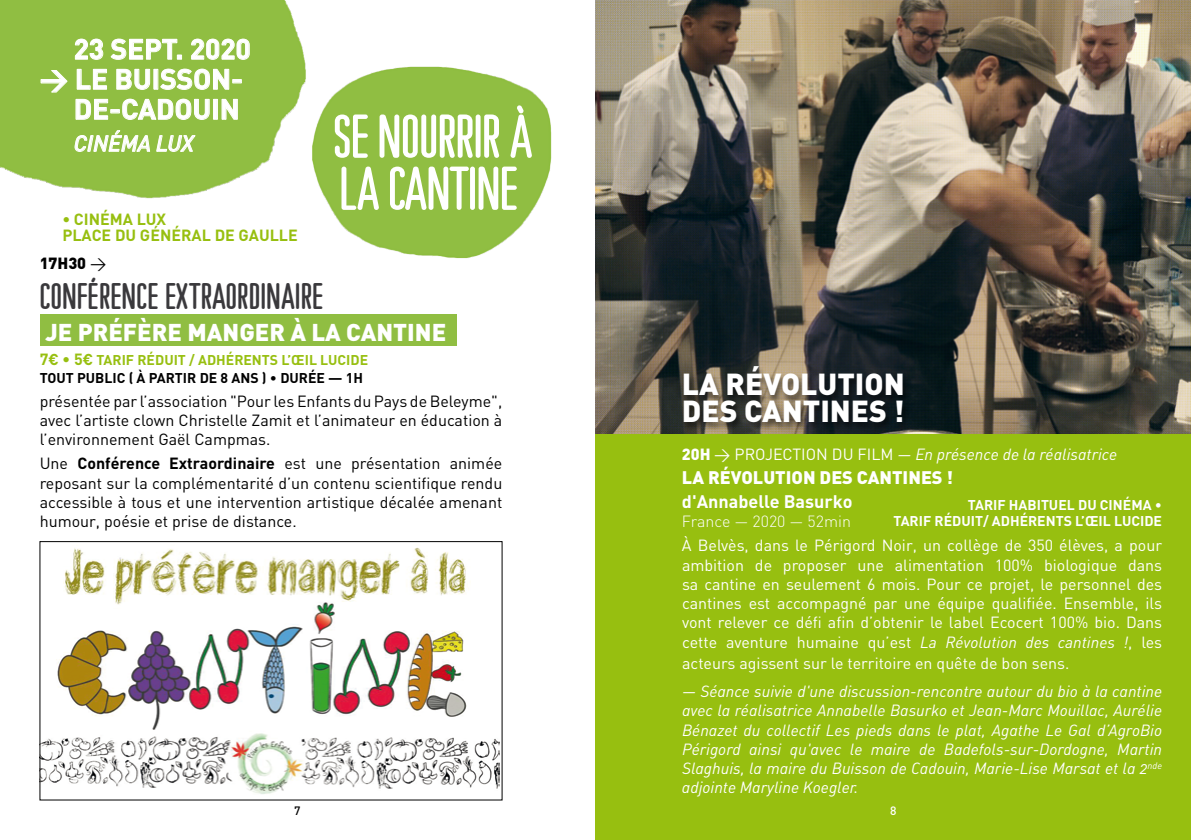
<style>
.page{position:relative;width:1191px;height:840px;background:#fff}
.page>*{position:absolute;margin:0;border:0;box-sizing:border-box;transform-origin:0 0}
.t1{font:60px/52px "Cst Berlin East Orig Round";color:#fff}
.t2{font:36px "Cst Berlin East Orig Round";letter-spacing:.02em;color:#3a393c}
.t3{font:900 30px/26px "DIN";color:#fff}
.t4{font:700 28px "DIN";color:#fff}
.t5{font:900 24px "DIN";color:#fff}
.t6{font:italic 500 22px "DIN";color:#fff}
.t7{font:900 18px "DIN";color:#fff}
.t8{font:700 18px "DIN";color:#fff}
.t9{font:16px/19.2px "DIN";color:#fff;text-align:justify}
.t10{font:16px/19.2px "DIN Regular Italic Alt";color:#fff;text-align:justify}
.t11{font:16px/19.2px "DIN";color:#000;text-align:justify}
.t12{font:700 16px/16px "DIN";color:#97bf10}
.t13{font:300 16px "DIN";color:#fff}
.t14{font:900 16px "DIN";color:#000}
.t15{font:700 14px/18px "DIN";color:#000}
.t16{font:700 14px/16px "DIN";color:#fff;text-align:right}
.t17{font:500 12px "DIN";color:#000}
.t18{font:500 12px "DIN";color:#fff}
.s1{font-weight:400}
.s2{font-size:16px;color:#97bf10}
.s3{font-family:"Calibre";font-weight:600;font-size:18px;color:#97bf10}
.s4{font-weight:500;font-size:16px;color:#97bf10}
.s5{color:#97bf10}
.s6{font-weight:500}
.s7{font-weight:700}
.s8{font-family:"DIN";font-weight:900}
.s9{font-family:"DIN"}
.s10{font-style:italic}
</style>
<div class="page">
<img style="left:336px;top:66px;width:216px;height:193px">
<div style="left:40px;top:314px;width:416px;height:32px;background:#90be42"></div>
<img style="left:0;top:0;width:336px;height:217px">
<svg style="left:74px;top:38px;width:30px;height:22px"></svg>
<svg style="left:110px;top:38px;width:71px;height:22px;background:#a9cc6c"></svg>
<svg style="left:191px;top:38px;width:59px;height:22px"></svg>
<svg style="left:40px;top:69px;width:28px;height:24px"></svg>
<svg style="left:76px;top:68px;width:31px;height:22px"></svg>
<svg style="left:116px;top:68px;width:35px;height:22px"></svg>
<svg style="left:160px;top:68px;width:81px;height:22px;background:#a8cc6c"></svg>
<svg style="left:75px;top:98px;width:135px;height:22px;background:#a9cc6d"></svg>
<div style="left:213px;top:99px;width:4px;height:20px;border:1px solid #fff"></div>
<svg style="left:221px;top:98px;width:17px;height:22px"></svg>
<svg style="left:74px;top:130px;width:122px;height:22px;background:#aacd6f"></svg>
<img style="left:42px;top:547px;width:458px;height:247px">
<div style="left:40px;top:541px;width:462px;height:258px;border:1px solid #000"></div>
<div style="left:595px;top:0;width:596px;height:839px;background:#97bf10"></div>
<img style="left:595px;top:0;width:596px;height:433px">
<div style="left:681px;top:366px;width:229px;height:65px;background:#000;opacity:.55"></div>
<h3 class="t4" style="left:74px;top:31px;width:179px">23 SEPT. 2020</h3>
<h3 class="t4" style="left:40px;top:61px;width:205px">&gt; LE BUISSON-</h3>
<h3 class="t4" style="left:74px;top:91px;width:167px">DE-CADOUIN</h3>
<h3 class="t6" style="left:74px;top:129px;width:121px">CINÉMA LUX</h3>
<h1 class="t1" style="left:333px;top:109px;width:201px">SE NOURRIR À<br>LA CANTINE</h1>
<p class="t12" style="left:62px;top:210px;width:237px">• CINÉMA LUX<br>PLACE DU GÉNÉRAL DE GAULLE</p>
<p class="t14" style="left:40px;top:252px;width:68px">17H30 <span class="s1">&gt;</span></p>
<h2 class="t2" style="left:40px;top:273px;width:285px">CONFÉRENCE EXTRAORDINAIRE</h2>
<h3 class="t5" style="left:45px;top:316px;width:402px">JE PRÉFÈRE MANGER À LA CANTINE</h3>
<p class="t15" style="left:40px;top:350px;width:330px"><span class="s2">7</span><span class="s3">€</span> <span class="s4">•</span> <span class="s2">5</span><span class="s3">€</span> <span class="s5">TARIF RÉDUIT / ADH ÉRENTS L’ŒIL LUCIDE<br></span>TOUT PUBLIC ( À PARTIR DE 8 ANS ) <span class="s6">•</span> DURÉE — 1H</p>
<p class="t11" style="left:40px;top:391px;width:464px">présentée par l’association "Pour les Enfants du Pays de Beleyme", avec l’artiste clown Christelle Zamit et l’animateur en éducation à l’environnement Gaël Campmas.</p>
<p class="t11" style="left:40px;top:453px;width:464px">U ne <span class="s7">CONFÉRENCE EXTRAORDINAIRE</span> est une présentation animée reposant sur la complémentarité d’un contenu scientifique rendu accessible à tous et une intervention artistique décalée amenant humour, poésie et prise de distance.</p>
<p class="t17" style="left:294px;top:802px;width:8px">7</p>
<h3 class="t3" style="left:682px;top:370px;width:224px">LA RÉVOLUTION<br>DES CANTINES !</h3>
<p class="t10" style="left:682px;top:444px;width:437px"><span class="s8">20H</span> <span class="s9">&gt; Projection du film</span> — En présence de la réalisatrice</p>
<p class="t7" style="left:682px;top:465px;width:273px">LA RÉVOLUTION DES CANTINES !</p>
<p class="t8" style="left:682px;top:489px;width:172px">D'ANNABELLE BASURKO</p>
<p class="t13" style="left:682px;top:511px;width:170px">France — 2020 — 52min</p>
<p class="t9" style="left:682px;top:535px;width:482px">À Belvès, dans le Périgord Noir, un collège de 350 élèves, a pour ambition de proposer une alimentation 100% biologique dans sa cantine en seulement 6 mois. Pour ce projet, le personnel des cantines est accompagné par une équipe qualifiée. Ensemble, ils vont relever ce défi afin d’obtenir le label Ecocert 100% bio. Dans cette aventure humaine qu’est <span class="s10">La Révolution des cantines !</span>, les</p>
<p class="t9" style="left:682px;top:653px;width:389px">acteurs agissent sur le territoire en quête de bon sens.</p>
<p class="t10" style="left:682px;top:681px;width:482px">— Séance suivie d'une discussion-rencontre autour du bio à la cantine avec la réalisatrice Annabelle Basurko et Jean-Marc Mouillac, Aurélie Bénazet du collectif Les pieds dans le plat, Agathe Le Gal d’AgroBio Périgord ainsi qu'avec le maire de Badefols-sur-Dordogne, Martin Slaghuis, la maire du Buisson de Cadouin, Marie-Lise Marsat et la 2<sup>nde </sup>adjointe Maryline Koegler.</p>
<p class="t16" style="left:893px;top:496px;width:270px">TARIF HABITUEL DU CINÉMA <span class="s6">•<br></span>TARIF RÉDUIT/ ADH ÉRENTS L’ŒIL LUCIDE</p>
<p class="t18" style="left:890px;top:802px;width:8px">8</p>
</div>
